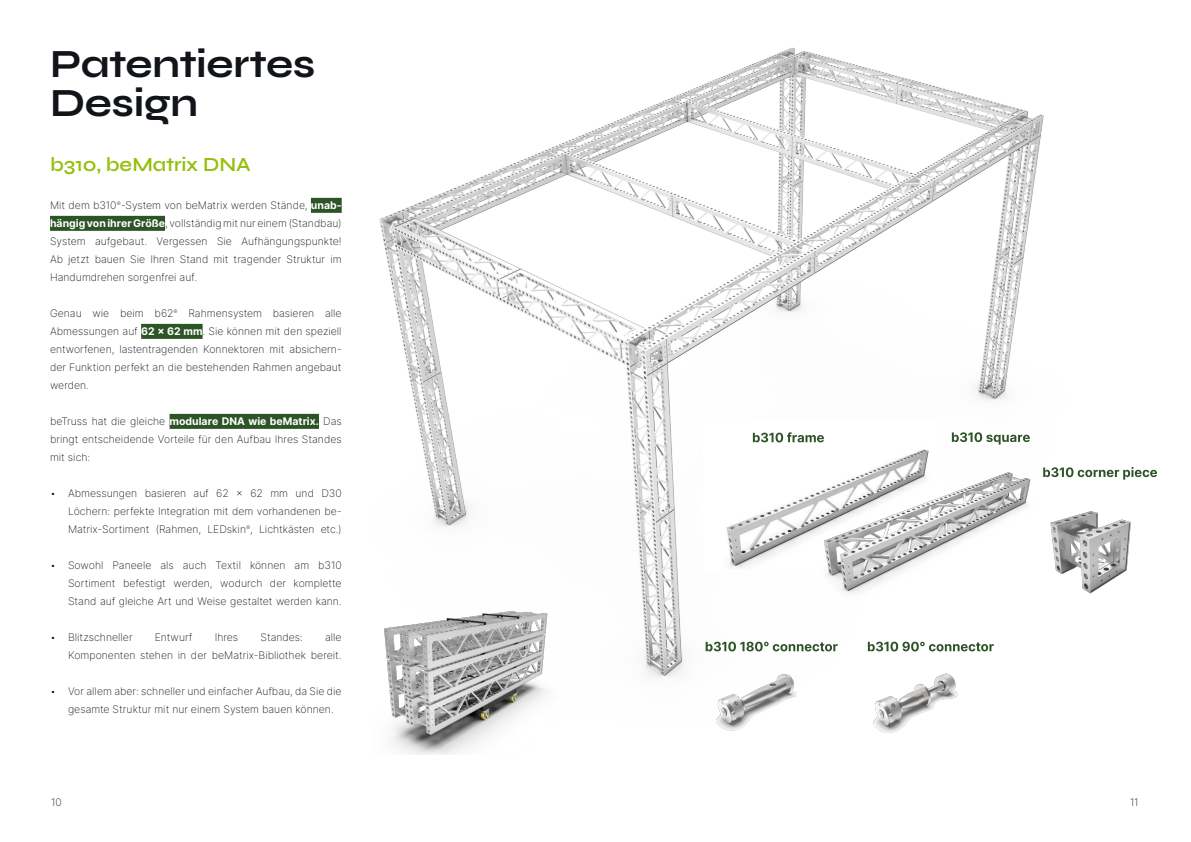
<style>
.page{position:relative;width:1191px;height:842px;background:#fff}
.page>*{position:absolute;margin:0;border:0;box-sizing:border-box;transform-origin:0 0}
.Title_Black{font:700 40px/39px "Syne";letter-spacing:-.01em;color:#111418}
.Sub_Title_Green{font:600 20px "Syne";color:#97bf0d}
.t1{font:200 10.5px/18px "Inter";color:#111418;text-align:justify}
.s1{font-weight:700;color:#fff}
</style>
<div class="page">
<div style="left:311px;top:198px;width:31px;height:15px;background:#2d5427"></div>
<div style="left:50px;top:216px;width:115px;height:15px;background:#2d5427"></div>
<div style="left:141px;top:324px;width:62px;height:15px;background:#2d5427"></div>
<div style="left:169px;top:414px;width:150px;height:15px;background:#2d5427"></div>
<img style="left:379px;top:47px;width:665px;height:631px">
<img style="left:703px;top:421px;width:235px;height:149px">
<img style="left:809px;top:424px;width:228px;height:190px">
<img style="left:701px;top:652px;width:111px;height:79px">
<img style="left:860px;top:652px;width:111px;height:82px">
<svg style="left:753px;top:432px;width:71px;height:10px"></svg>
<svg style="left:952px;top:432px;width:77px;height:13px"></svg>
<svg style="left:1043px;top:467px;width:114px;height:13px"></svg>
<svg style="left:705px;top:642px;width:132px;height:9px"></svg>
<svg style="left:868px;top:642px;width:125px;height:9px"></svg>
<img style="left:379px;top:591px;width:185px;height:164px">
<img style="left:1018px;top:491px;width:113px;height:115px">
<p class="Title_Black" style="left:50px;top:44px;width:267px">Patentiertes<br>Design</p>
<p class="Sub_Title_Green" style="left:50px;top:152px;width:202px">b310, beMatrix DNA</p>
<p class="t1" style="left:50px;top:196px;width:293px">Mit dem b310<sup>®</sup>-System von beMatrix werden Stände, <span class="s1">unab&shy;hängig von ihrer Größe</span>, vollständig mit nur einem (Standbau)<br>System aufgebaut. Vergessen Sie Aufhängungspunkte!<br>Ab jetzt bauen Sie Ihren Stand mit tragender Struktur im Handumdrehen sorgenfrei auf.</p>
<p class="t1" style="left:50px;top:304px;width:293px">Genau wie beim b62<sup>®</sup> Rahmensystem basieren alle Abmessungen auf <span class="s1">62 x 62 mm</span>. Sie können mit den speziell entworfenen, lastentragenden Konnektoren mit absichern&shy;der Funktion perfekt an die bestehenden Rahmen angebaut werden.</p>
<p class="t1" style="left:50px;top:412px;width:293px">beTruss hat die gleiche <span class="s1">modulare DNA wie beMatrix.</span> Das bringt entscheidende Vorteile für den Aufbau Ihres Standes mit sich:</p>
<p class="t1" style="left:68px;top:484px;width:275px;text-indent:-18px">• Abmessungen basieren auf 62 x 62 mm und D30<br>Löchern: perfekte Integration mit dem vorhandenen be-Matrix-Sortiment (Rahmen, LEDskin<sup>®</sup>, Lichtkästen etc.)</p>
<p class="t1" style="left:68px;top:556px;width:275px;text-indent:-18px">• Sowohl Paneele als auch Textil können am b310<br>Sortiment befestigt werden, wodurch der komplette Stand auf gleiche Art und Weise gestaltet werden kann.</p>
<p class="t1" style="left:50px;top:628px;width:84px">• Blitzschneller</p>
<p class="t1" style="left:155px;top:628px;width:39px">Entwurf</p>
<p class="t1" style="left:215px;top:628px;width:25px">Ihres</p>
<p class="t1" style="left:260px;top:628px;width:44px">Standes:</p>
<p class="t1" style="left:68px;top:628px;width:275px;text-align:right">alle<br>Komponenten stehen in der beMatrix-Bibliothek bereit.</p>
<p class="t1" style="left:68px;top:682px;width:275px;text-indent:-18px">• Vor allem aber: schneller und einfacher Aufbau, da Sie die gesamte Struktur mit nur einem System bauen können.</p>
<p class="t1" style="left:51px;top:793px;width:12px">10</p>
<p class="t1" style="left:1130px;top:793px;width:10px">11</p>
</div>
